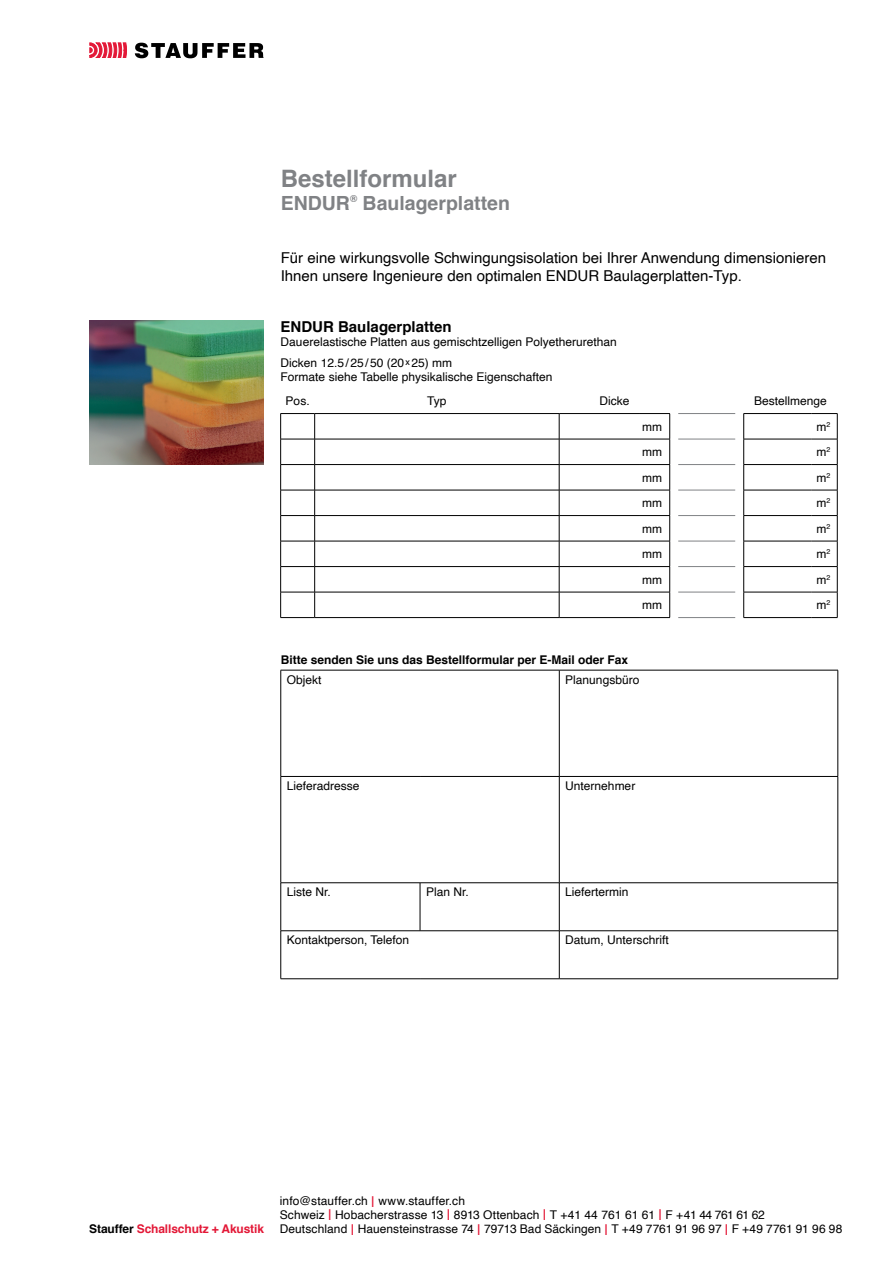
<style>
.page{position:relative;width:893px;height:1263px;background:#fff}
.page>*{position:absolute;margin:0;border:0;box-sizing:border-box;transform-origin:0 0}
.Prospekt-Titel{font:700 24px "Helvetica";color:#808285}
.Prospekt-Untertitel{font:700 19.5px "Helvetica";color:#808285}
.Fliesstext{font:15px/18px "Helvetica";color:#000}
.Titel_2{font:700 15px "Helvetica";color:#000}
.Fliesstext-2{font:12px/14.4px "Helvetica";color:#000}
.Fliesstext_Tabelle{font:12px "Helvetica";color:#000}
.Fliesstext_Tabelle-2{font:700 12px "Helvetica";color:#000}
.t1{font:700 12px "Helvetica";letter-spacing:-.01em;color:#e31837}
.s1{font-size:9px}
.s2{color:#000}
.s3{font-size:15px;color:#e31837}
</style>
<div class="page">
<svg style="left:89px;top:43px;width:38px;height:15px"></svg>
<svg style="left:135px;top:43px;width:129px;height:15px"></svg>
<img style="left:89px;top:321px;width:175px;height:144px">
<hr style="left:559px;top:413px;width:81px;height:1px;background:#000">
<hr style="left:640px;top:413px;width:30px;height:1px;background:#000">
<hr style="left:559px;top:439px;width:81px;height:1px;background:#000">
<hr style="left:640px;top:439px;width:30px;height:1px;background:#000">
<hr style="left:559px;top:464px;width:81px;height:1px;background:#000">
<hr style="left:640px;top:464px;width:30px;height:1px;background:#000">
<hr style="left:559px;top:490px;width:81px;height:1px;background:#000">
<hr style="left:640px;top:490px;width:30px;height:1px;background:#000">
<hr style="left:559px;top:515px;width:81px;height:1px;background:#000">
<hr style="left:640px;top:515px;width:30px;height:1px;background:#000">
<hr style="left:559px;top:541px;width:81px;height:1px;background:#000">
<hr style="left:640px;top:541px;width:30px;height:1px;background:#000">
<hr style="left:559px;top:566px;width:81px;height:1px;background:#000">
<hr style="left:640px;top:566px;width:30px;height:1px;background:#000">
<hr style="left:559px;top:592px;width:81px;height:1px;background:#000">
<svg style="left:559px;top:414px;width:1px;height:203px"></svg>
<hr style="left:640px;top:592px;width:30px;height:1px;background:#000">
<svg style="left:669px;top:414px;width:1px;height:203px"></svg>
<hr style="left:559px;top:617px;width:81px;height:1px;background:#000">
<hr style="left:640px;top:617px;width:30px;height:1px;background:#000">
<hr style="left:280px;top:413px;width:35px;height:1px;background:#000">
<hr style="left:315px;top:413px;width:244px;height:1px;background:#000">
<hr style="left:280px;top:439px;width:35px;height:1px;background:#000">
<hr style="left:315px;top:439px;width:244px;height:1px;background:#000">
<hr style="left:280px;top:464px;width:35px;height:1px;background:#000">
<hr style="left:315px;top:464px;width:244px;height:1px;background:#000">
<hr style="left:280px;top:490px;width:35px;height:1px;background:#000">
<hr style="left:315px;top:490px;width:244px;height:1px;background:#000">
<hr style="left:280px;top:515px;width:35px;height:1px;background:#000">
<hr style="left:315px;top:515px;width:244px;height:1px;background:#000">
<hr style="left:280px;top:541px;width:35px;height:1px;background:#000">
<hr style="left:315px;top:541px;width:244px;height:1px;background:#000">
<hr style="left:280px;top:566px;width:35px;height:1px;background:#000">
<hr style="left:315px;top:566px;width:244px;height:1px;background:#000">
<hr style="left:280px;top:592px;width:35px;height:1px;background:#000">
<hr style="left:315px;top:592px;width:244px;height:1px;background:#000">
<svg style="left:280px;top:414px;width:1px;height:203px"></svg>
<svg style="left:314px;top:414px;width:1px;height:203px"></svg>
<hr style="left:280px;top:617px;width:35px;height:1px;background:#000">
<hr style="left:315px;top:617px;width:244px;height:1px;background:#000">
<hr style="left:678px;top:413px;width:57px;height:1px;background:#808285">
<hr style="left:678px;top:439px;width:57px;height:1px;background:#808285">
<hr style="left:678px;top:464px;width:57px;height:1px;background:#808285">
<hr style="left:678px;top:490px;width:57px;height:1px;background:#808285">
<hr style="left:678px;top:515px;width:57px;height:1px;background:#808285">
<hr style="left:678px;top:541px;width:57px;height:1px;background:#808285">
<hr style="left:678px;top:566px;width:57px;height:1px;background:#808285">
<hr style="left:678px;top:592px;width:57px;height:1px;background:#808285">
<hr style="left:678px;top:617px;width:57px;height:1px;background:#808285">
<hr style="left:743px;top:413px;width:69px;height:1px;background:#000">
<hr style="left:743px;top:439px;width:69px;height:1px;background:#000">
<hr style="left:743px;top:464px;width:69px;height:1px;background:#000">
<hr style="left:743px;top:490px;width:69px;height:1px;background:#000">
<hr style="left:743px;top:515px;width:69px;height:1px;background:#000">
<hr style="left:743px;top:541px;width:69px;height:1px;background:#000">
<hr style="left:743px;top:566px;width:69px;height:1px;background:#000">
<hr style="left:743px;top:592px;width:69px;height:1px;background:#000">
<svg style="left:743px;top:414px;width:1px;height:203px"></svg>
<hr style="left:743px;top:617px;width:69px;height:1px;background:#000">
<svg style="left:812px;top:413px;width:26px;height:205px"></svg>
<hr style="left:281px;top:670px;width:139px;height:1px;background:#000">
<hr style="left:420px;top:670px;width:139px;height:1px;background:#000">
<hr style="left:559px;top:670px;width:279px;height:1px;background:#000">
<hr style="left:838px;top:670px;width:1px;height:106px;background:#000">
<hr style="left:281px;top:776px;width:139px;height:1px;background:#000">
<hr style="left:420px;top:776px;width:139px;height:1px;background:#000">
<hr style="left:559px;top:776px;width:279px;height:1px;background:#000">
<hr style="left:838px;top:777px;width:1px;height:105px;background:#000">
<hr style="left:281px;top:882px;width:139px;height:1px;background:#000">
<hr style="left:420px;top:882px;width:139px;height:1px;background:#000">
<hr style="left:559px;top:882px;width:279px;height:1px;background:#000">
<hr style="left:838px;top:883px;width:1px;height:47px;background:#000">
<hr style="left:281px;top:930px;width:139px;height:1px;background:#000">
<hr style="left:420px;top:930px;width:139px;height:1px;background:#000">
<hr style="left:559px;top:930px;width:279px;height:1px;background:#000">
<hr style="left:838px;top:931px;width:1px;height:47px;background:#000">
<hr style="left:281px;top:978px;width:139px;height:1px;background:#000">
<hr style="left:420px;top:978px;width:139px;height:1px;background:#000">
<hr style="left:559px;top:978px;width:279px;height:1px;background:#000">
<hr style="left:280px;top:670px;width:1px;height:106px;background:#000">
<hr style="left:280px;top:777px;width:1px;height:105px;background:#000">
<hr style="left:280px;top:883px;width:1px;height:47px;background:#000">
<hr style="left:280px;top:931px;width:1px;height:47px;background:#000">
<hr style="left:559px;top:670px;width:1px;height:106px;background:#000">
<hr style="left:559px;top:777px;width:1px;height:105px;background:#000">
<hr style="left:420px;top:883px;width:1px;height:47px;background:#000">
<hr style="left:559px;top:883px;width:1px;height:47px;background:#000">
<hr style="left:559px;top:931px;width:1px;height:47px;background:#000">
<p class="Prospekt-Titel" style="left:281px;top:159px;width:178px">Bestellformular</p>
<p class="Prospekt-Untertitel" style="left:281px;top:187px;width:231px">ENDUR<sup>®</sup> Baulagerplatten</p>
<p class="Fliesstext" style="left:281px;top:250px;width:547px">Für eine wirkungsvolle Schwingungsisolation bei Ihrer Anwendung dimensionieren<br>Ihnen unsere Ingenieure den optimalen ENDUR Baulagerplatten-Typ.</p>
<p class="Titel_2" style="left:281px;top:315px;width:172px">ENDUR Baulagerplatten</p>
<p class="Fliesstext-2" style="left:281px;top:335px;width:338px">Dauerelastische Platten aus gemischtzelligen Polyetherurethan</p>
<p class="Fliesstext-2" style="left:281px;top:356px;width:273px">Dicken 12.5/25/50 (20 <span class="s1">x</span> 25) mm<br>Formate siehe Tabelle physikalische Eigenschaften</p>
<p class="Fliesstext_Tabelle" style="left:286px;top:392px;width:26px">Pos.</p>
<p class="Fliesstext_Tabelle" style="left:427px;top:392px;width:21px">Typ</p>
<p class="Fliesstext_Tabelle" style="left:599px;top:392px;width:31px">Dicke</p>
<p class="Fliesstext_Tabelle" style="left:754px;top:392px;width:74px">Bestellmenge</p>
<p class="Fliesstext_Tabelle" style="left:642px;top:417px;width:21px">mm</p>
<p class="Fliesstext_Tabelle" style="left:816px;top:417px;width:15px">m<sup>2</sup></p>
<p class="Fliesstext_Tabelle" style="left:642px;top:443px;width:21px">mm</p>
<p class="Fliesstext_Tabelle" style="left:816px;top:443px;width:15px">m<sup>2</sup></p>
<p class="Fliesstext_Tabelle" style="left:642px;top:468px;width:21px">mm</p>
<p class="Fliesstext_Tabelle" style="left:816px;top:468px;width:15px">m<sup>2</sup></p>
<p class="Fliesstext_Tabelle" style="left:642px;top:494px;width:21px">mm</p>
<p class="Fliesstext_Tabelle" style="left:816px;top:494px;width:15px">m<sup>2</sup></p>
<p class="Fliesstext_Tabelle" style="left:642px;top:519px;width:21px">mm</p>
<p class="Fliesstext_Tabelle" style="left:816px;top:519px;width:15px">m<sup>2</sup></p>
<p class="Fliesstext_Tabelle" style="left:642px;top:545px;width:21px">mm</p>
<p class="Fliesstext_Tabelle" style="left:816px;top:545px;width:15px">m<sup>2</sup></p>
<p class="Fliesstext_Tabelle" style="left:642px;top:570px;width:21px">mm</p>
<p class="Fliesstext_Tabelle" style="left:816px;top:570px;width:15px">m<sup>2</sup></p>
<p class="Fliesstext_Tabelle" style="left:642px;top:596px;width:21px">mm</p>
<p class="Fliesstext_Tabelle" style="left:816px;top:596px;width:15px">m<sup>2</sup></p>
<p class="Fliesstext_Tabelle-2" style="left:281px;top:650px;width:349px">Bitte senden Sie uns das Bestellformular per E-Mail oder Fax</p>
<p class="Fliesstext_Tabelle" style="left:287px;top:670px;width:36px">Objekt</p>
<p class="Fliesstext_Tabelle" style="left:565px;top:670px;width:76px">Planungsbüro</p>
<p class="Fliesstext_Tabelle" style="left:287px;top:776px;width:74px">Lieferadresse</p>
<p class="Fliesstext_Tabelle" style="left:565px;top:776px;width:72px">Unternehmer</p>
<p class="Fliesstext_Tabelle" style="left:287px;top:883px;width:46px">Liste Nr.</p>
<p class="Fliesstext_Tabelle" style="left:426px;top:883px;width:44px">Plan Nr.</p>
<p class="Fliesstext_Tabelle" style="left:565px;top:883px;width:65px">Liefertermin</p>
<p class="Fliesstext_Tabelle" style="left:287px;top:931px;width:124px">Kontaktperson, Telefon</p>
<p class="Fliesstext_Tabelle" style="left:565px;top:931px;width:105px">Datum, Unterschrift</p>
<p class="t1" style="left:89px;top:1219px;width:176px"><span class="s2">Stauffer</span> Schallschutz + Akustik</p>
<p class="Fliesstext-2" style="left:280px;top:1193px;width:564px">info@stauffer.ch <span class="s3">|</span> www.stauffer.ch<br>Schweiz <span class="s3">|</span> Hobacherstrasse 13 <span class="s3">|</span> 8913 Ottenbach <span class="s3">|</span> T +41 44 761 61 61 <span class="s3">|</span> F +41 44 761 61 62<br>Deutschland <span class="s3">|</span> Hauensteinstrasse 74 <span class="s3">|</span> 79713 Bad Säckingen <span class="s3">|</span> T +49 7761 91 96 97 <span class="s3">|</span> F +49 7761 91 96 98</p>
</div>
